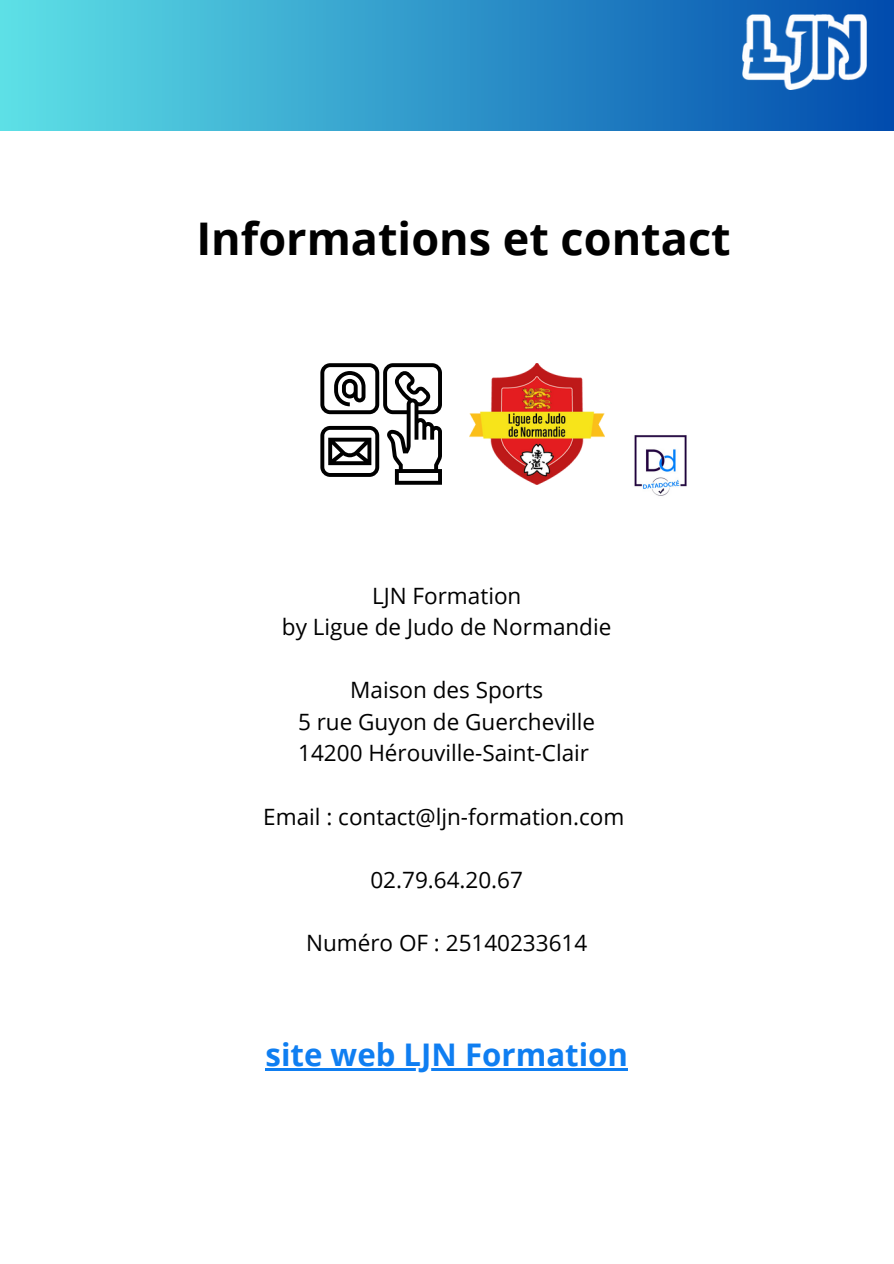
<style>
.page{position:relative;width:894px;height:1264px;background:#fff}
.page>*{position:absolute;margin:0;border:0;box-sizing:border-box;transform-origin:0 0}
.t1{font:700 45px "Open Sans";color:#000}
.t2{font:700 31.2px "Open Sans";color:#0f7ef1}
.t3{font:22.5px "Open Sans";color:#000}
</style>
<div class="page">
<div style="left:0;top:0;width:893px;height:130px;background:linear-gradient(to right,#5de0e6,#014cae)"></div>
<img style="left:742px;top:14px;width:124px;height:76px">
<svg style="left:320px;top:363px;width:122px;height:122px"></svg>
<hr style="left:265px;top:1068px;width:363px;height:2px;background:#0f7ef1">
<img style="left:469px;top:363px;width:135px;height:122px">
<img style="left:634px;top:435px;width:53px;height:61px">
<p class="t1" style="left:196px;top:207px;width:535px">Informations et contact</p>
<p class="t3" style="left:372px;top:580px;width:151px">LJN Formation</p>
<h1 class="t3" style="left:282px;top:611px;width:331px">by Ligue de Judo de Normandie</h1>
<p class="t3" style="left:350px;top:674px;width:194px">Maison des Sports</p>
<p class="t3" style="left:298px;top:706px;width:298px">5 rue Guyon de Guercheville</p>
<p class="t3" style="left:298px;top:737px;width:292px">14200 Hérouville-Saint-Clair</p>
<p class="t3" style="left:263px;top:800px;width:362px">Email : contact@ljn-formation.com</p>
<p class="t3" style="left:370px;top:863px;width:154px">02.79.64.20.67</p>
<p class="t3" style="left:306px;top:926px;width:282px">Numéro OF : 25140233614</p>
<p class="t2" style="left:265px;top:1033px;width:364px">site web LJN Formation</p>
</div>
